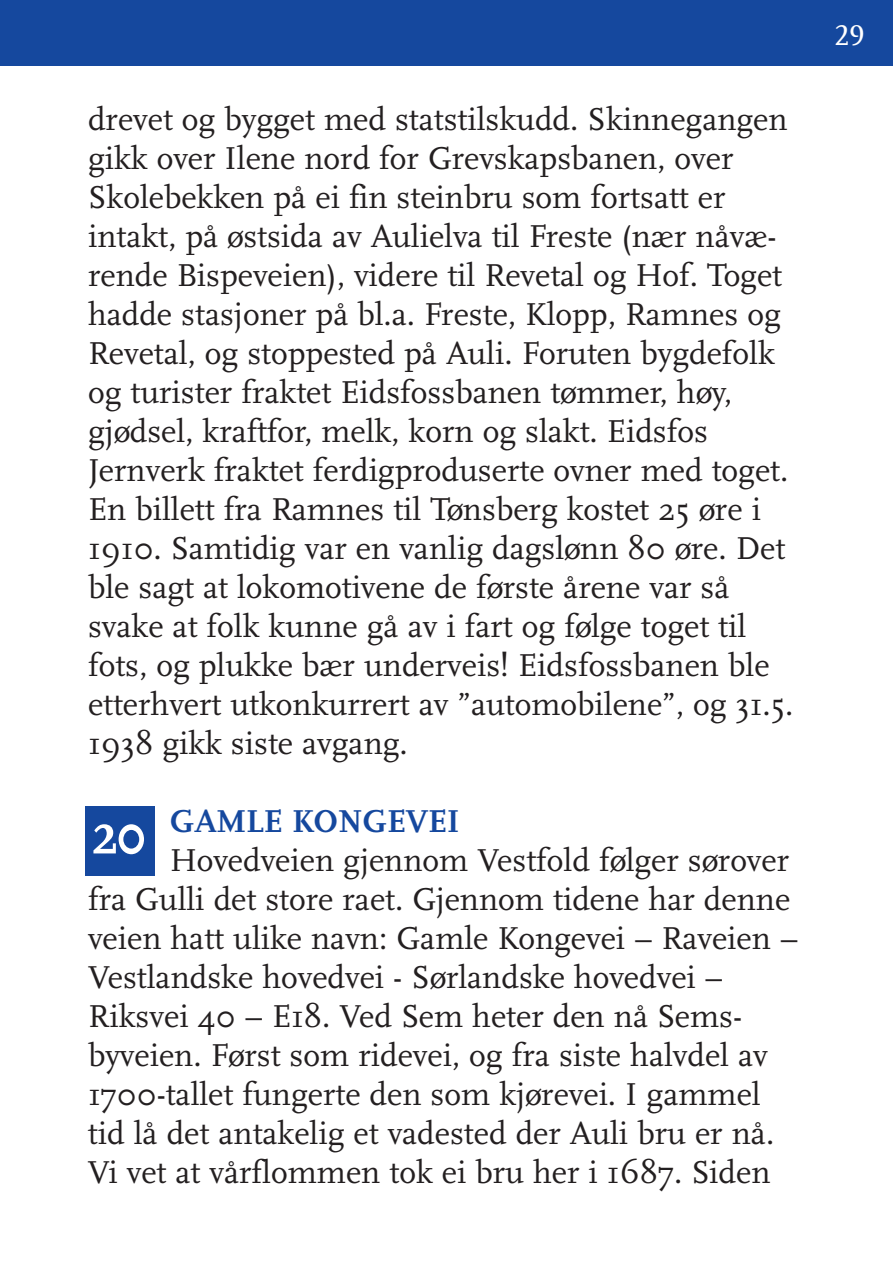
<style>
.page{position:relative;width:893px;height:1263px;background:#fff}
.page>*{position:absolute;margin:0;border:0;box-sizing:border-box;transform-origin:0 0}
.t1{font:700 61.5px "Scala";color:#fff;scale:.85 1}
.t2{font:33px/39px "Scala";color:#231f20}
.t3{font:700 33px "Scala";color:#15489e}
.t4{font:30px "Scala Caps";color:#fff}
</style>
<div class="page">
<div style="left:0;top:0;width:893px;height:65px;background:#15489e"></div>
<div style="left:85px;top:806px;width:70px;height:70px;background:#15489e"></div>
<p class="t2" style="left:88px;top:99px;width:707px">drevet og bygget med statstilskudd. Skinnegangen gikk over Ilene nord for Grevskapsbanen, over Skolebekken på ei fin steinbru som fortsatt er intakt, på østsida av Aulielva til Freste (nær nåvæ&shy;rende Bispeveien), videre til Revetal og Hof. Toget hadde stasjoner på bl.a. Freste, Klopp, Ramnes og Revetal, og stoppested på Auli. Foruten bygdefolk og turister fraktet Eidsfossbanen tømmer, høy, gjødsel, kraftfor, melk, korn og slakt. Eidsfos Jernverk fraktet ferdigproduserte ovner med toget.<br>En billett fra Ramnes til Tønsberg kostet 25 øre i 1910. Samtidig var en vanlig dagslønn 80 øre. Det ble sagt at lokomotivene de første årene var så svake at folk kunne gå av i fart og følge toget til fots, og plukke bær underveis! Eidsfossbanen ble etterhvert utkonkurrert av ”automobilene”, og 31.5.<br>1938 gikk siste avgang.</p>
<p class="t3" style="left:170px;top:801px;width:291px">GAMLE KONGEVEI</p>
<p class="t2" style="left:88px;top:840px;width:712px;text-indent:82px">Hovedveien gjennom Vestfold følger sørover fra Gulli det store raet. Gjennom tidene har denne veien hatt ulike navn: Gamle Kongevei – Raveien – Vestlandske hovedvei - Sørlandske hovedvei – Riksvei 40 – E18. Ved Sem heter den nå Sems&shy;byveien. Først som ridevei, og fra siste halvdel av 1700-tallet fungerte den som kjørevei. I gammel tid lå det antakelig et vadested der Auli bru er nå.<br>Vi vet at vårflommen tok ei bru her i 1687. Siden</p>
<h1 class="t1" style="left:91px;top:796px;width:67px">20</h1>
<p class="t4" style="left:834px;top:17px;width:31px">29</p>
</div>
